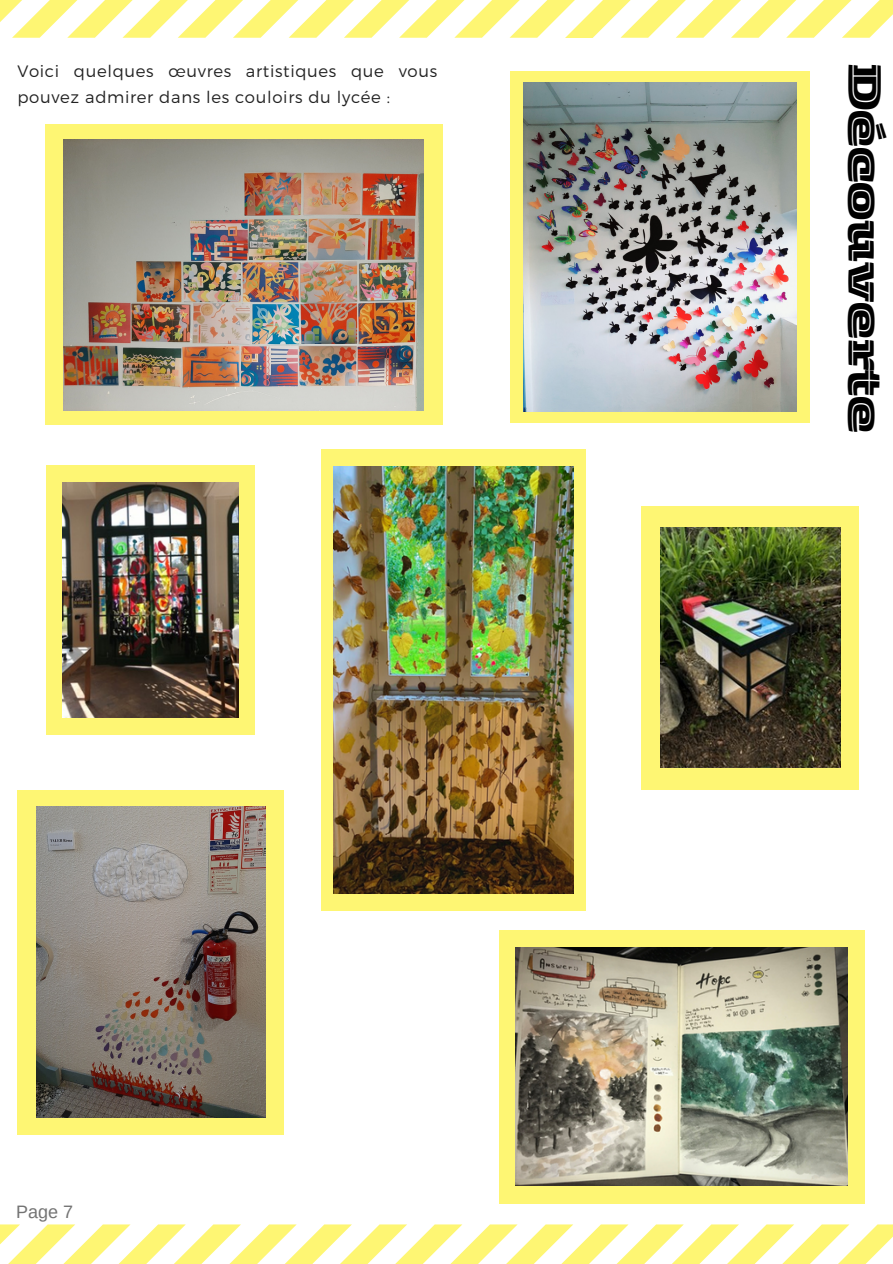
<style>
.page{position:relative;width:893px;height:1264px;background:#fff}
.page>*{position:absolute;margin:0;border:0;box-sizing:border-box;transform-origin:0 0}
.t1{font:48.75px "Zico Display HL Inline";color:#000}
.t2{font:18px "Arimo";color:#737373}
.t3{font:300 16.5px/25.8px "Montserrat";letter-spacing:.04em;color:#222}
</style>
<div class="page">
<svg style="left:0;top:0;width:892px;height:38px"></svg>
<svg style="left:0;top:1224px;width:892px;height:39px"></svg>
<div style="left:45px;top:125px;width:397px;height:300px;background:#fef673"></div>
<img style="left:63px;top:140px;width:360px;height:270px">
<div style="left:510px;top:71px;width:299px;height:351px;background:#fef673"></div>
<img style="left:523px;top:82px;width:273px;height:329px">
<div style="left:46px;top:465px;width:209px;height:269px;background:#fef673"></div>
<div style="left:641px;top:506px;width:217px;height:283px;background:#fef673"></div>
<img style="left:63px;top:482px;width:175px;height:235px">
<img style="left:660px;top:528px;width:180px;height:239px">
<div style="left:321px;top:449px;width:264px;height:461px;background:#fef673"></div>
<img style="left:333px;top:466px;width:240px;height:427px">
<div style="left:17px;top:789px;width:267px;height:345px;background:#fef673"></div>
<img style="left:37px;top:806px;width:228px;height:311px">
<div style="left:498px;top:929px;width:366px;height:274px;background:#fef673"></div>
<img style="left:515px;top:947px;width:332px;height:238px">
<p class="t3" style="left:17px;top:58px;width:421px">Voici quelques œuvres artistiques que vous pouvez admirer dans les couloirs du lycée :</p>
<p class="t2" style="left:16px;top:1201px;width:59px">Page 7</p>
<p class="t1" style="left:894px;top:64px;width:370px;rotate:90deg">Découverte</p>
</div>
